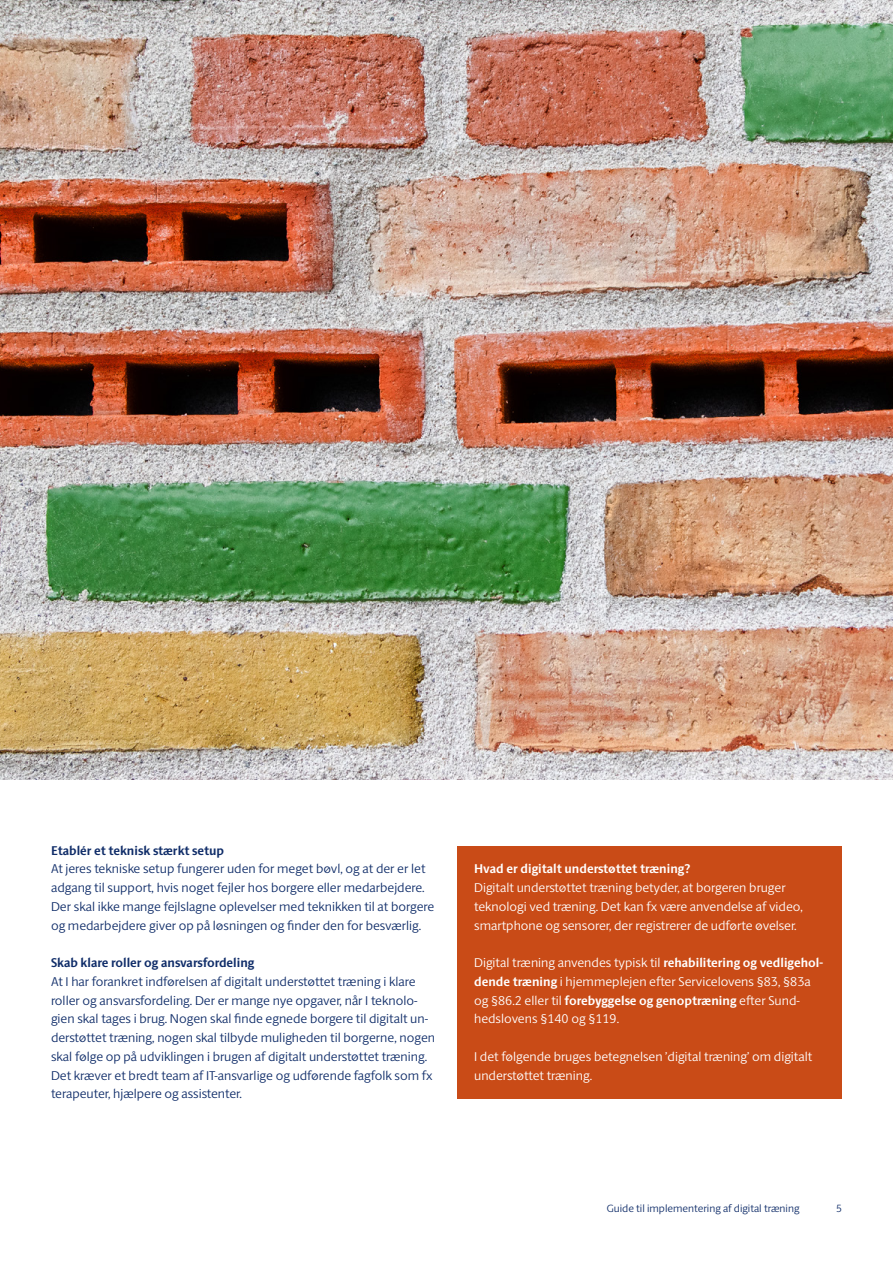
<style>
.page{position:relative;width:893px;height:1263px;background:#fff}
.page>*{position:absolute;margin:0;border:0;box-sizing:border-box;transform-origin:0 0}
.Brødtekst{font:300 12.75px/18.8px "ID Sans";color:#102d69}
.Brødtekst-2{font:300 12.75px/18.8px "ID Sans";color:#fff}
.Rubrik_3{font:700 12.75px "ID Sans";color:#102d69}
.Rubrik_3-2{font:700 12.75px "ID Sans";color:#fff}
.t1{font:300 10.5px "ID Sans";color:#102d69}
.s1{font-weight:700}
</style>
<div class="page">
<div style="left:457px;top:846px;width:385px;height:252px;background:#c94b17"></div>
<img style="left:0;top:0;width:893px;height:780px">
<h3 class="Rubrik_3" style="left:51px;top:842px;width:175px">Etablér et teknisk stærkt setup</h3>
<p class="Brødtekst" style="left:51px;top:859px;width:385px">At jeres tekniske setup fungerer uden for meget bøvl, og at der er let adgang til support, hvis noget fejler hos borgere eller medarbejdere.<br>Der skal ikke mange fejlslagne oplevelser med teknikken til at borgere og medarbejdere giver op på løsningen og finder den for besværlig.</p>
<h3 class="Rubrik_3" style="left:51px;top:955px;width:205px">Skab klare roller og ansvarsfordeling</h3>
<p class="Brødtekst" style="left:51px;top:972px;width:386px">At I har forankret indførelsen af digitalt understøttet træning i klare roller og ansvarsfordeling. Der er mange nye opgaver, når I teknolo&shy;gien skal tages i brug. Nogen skal finde egnede borgere til digitalt un&shy;derstøttet træning, nogen skal tilbyde muligheden til borgerne, nogen skal følge op på udviklingen i brugen af digitalt understøttet træning.<br>Det kræver et bredt team af IT-ansvarlige og udførende fagfolk som fx terapeuter, hjælpere og assistenter.</p>
<h3 class="Rubrik_3-2" style="left:474px;top:861px;width:218px">Hvad er digitalt understøttet træning?</h3>
<p class="Brødtekst-2" style="left:474px;top:878px;width:330px">Digitalt understøttet træning betyder, at borgeren bruger teknologi ved træning. Det kan fx være anvendelse af video, smartphone og sensorer, der registrerer de udførte øvelser.</p>
<p class="Brødtekst-2" style="left:474px;top:953px;width:350px">Digital træning anvendes typisk til <span class="s1">rehabilitering og vedligehol&shy;dende træning</span> i hjemmeplejen efter Servicelovens §83, §83a og §86.2 eller til <span class="s1">forebyggelse og genoptræning</span> efter Sund&shy;hedslovens §140 og §119.</p>
<p class="Brødtekst-2" style="left:474px;top:1047px;width:340px">I det følgende bruges betegnelsen ’digital træning’ om digitalt understøttet træning.</p>
<p class="t1" style="left:607px;top:1202px;width:194px">Guide til implementering af digital træning</p>
<p class="t1" style="left:836px;top:1202px;width:7px">5</p>
</div>
